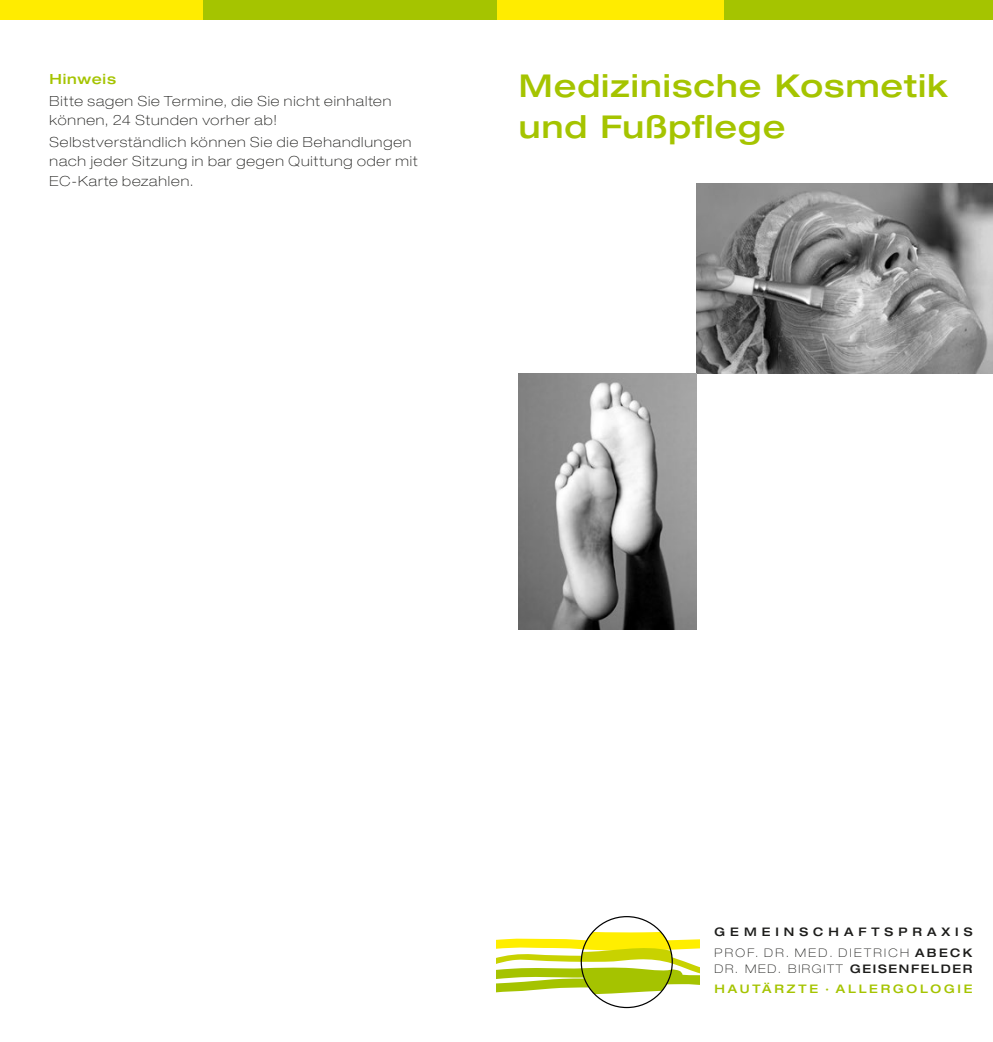
<style>
.page{position:relative;width:993px;height:1042px;background:#fff}
.page>*{position:absolute;margin:0;border:0;box-sizing:border-box;transform-origin:0 0}
.t1{font:500 expanded 31.5px/40.9px "Helvetica Neue LT Std";letter-spacing:.035em;color:#a5c400}
.t2{font:100 expanded 14px/19.2px "Helvetica Neue LT Std";letter-spacing:.065em;color:#1d1d1b}
.t3{font:500 expanded 14px "Helvetica Neue LT Std";letter-spacing:.055em;color:#a5c400}
.t4{font:500 expanded 11.9px/20.7px "Helvetica Neue LT Std";letter-spacing:.235em;color:#a5c400}
.t5{font:500 expanded 11.9px/20.7px "Helvetica Neue LT Std";letter-spacing:.42em;color:#1d1d1b}
.s1{font-weight:100}
.s2{font-weight:100;color:#1d1d1b}
.s3{color:#1d1d1b}
</style>
<div class="page">
<div style="left:496px;top:0;width:228px;height:20px;background:#ffec00"></div>
<div style="left:0;top:0;width:203px;height:20px;background:#ffec00"></div>
<div style="left:724px;top:0;width:268px;height:20px;background:#a5c400"></div>
<div style="left:203px;top:0;width:293px;height:20px;background:#a5c400"></div>
<img style="left:695px;top:184px;width:297px;height:190px">
<img style="left:518px;top:374px;width:177px;height:255px">
<svg style="left:496px;top:932px;width:203px;height:62px"></svg>
<p class="t3" style="left:50px;top:71px;width:68px">Hinweis</p>
<p class="t2" style="left:50px;top:91px;width:343px">Bitte sagen Sie Termine, die Sie nicht einhalten können, 24 Stunden vorher ab!</p>
<p class="t2" style="left:50px;top:132px;width:369px">Selbstverständlich können Sie die Behandlungen nach jeder Sitzung in bar gegen Quittung oder mit<br>EC-Karte bezahlen.</p>
<h1 class="t1" style="left:518px;top:64px;width:429px">Medizinische Kosmetik und Fußpflege</h1>
<p class="t5" style="left:714px;top:921px;width:259px">GEMEINSCHAFTSPRAXIS<br><span class="s1">PROF. DR. MED. DIETRICH</span> ABECK</p>
<p class="t4" style="left:714px;top:958px;width:259px"><span class="s2">DR. MED. BIRGITT</span> <span class="s3">GEISENFELDER<br></span>HAUTÄRZTE · ALLERGOLOGIE</p>
</div>
